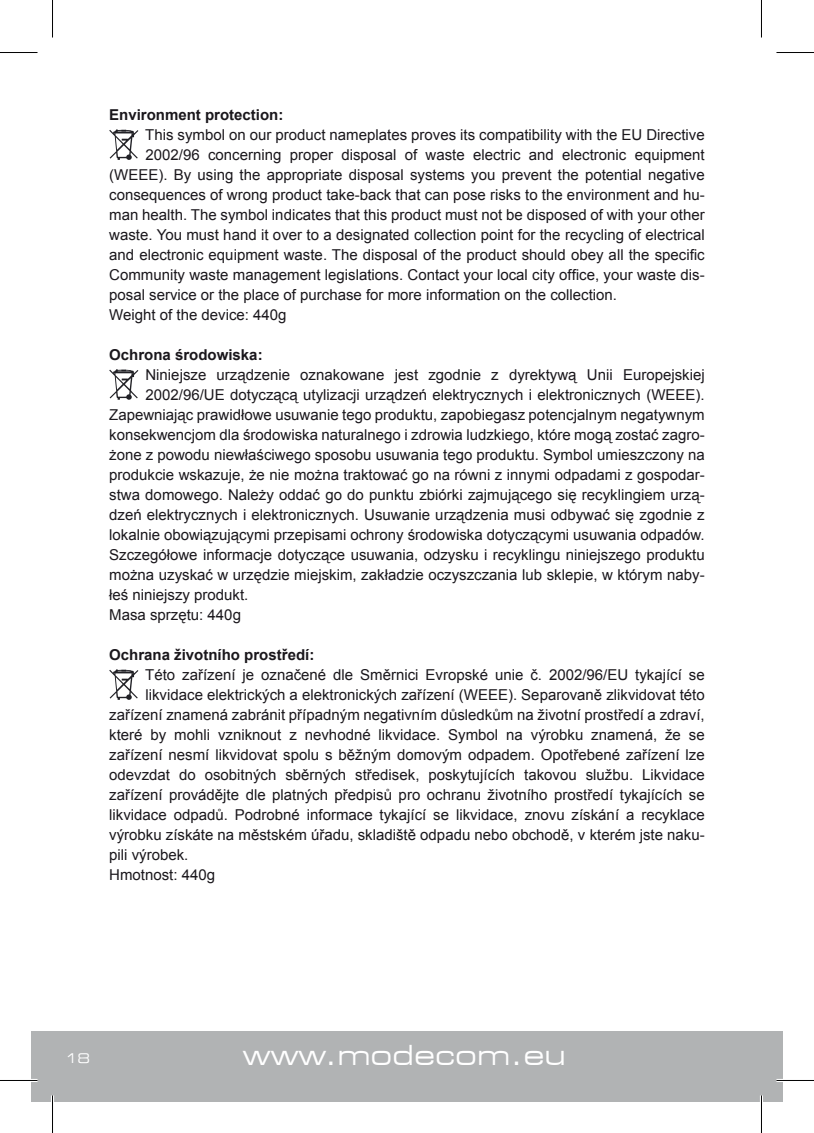
<style>
.page{position:relative;width:814px;height:1133px;background:#fff}
.page>*{position:absolute;margin:0;border:0;box-sizing:border-box;transform-origin:0 0}
.t1{font:27.5px "Square 721 Ex EU";color:#fff}
.t2{font:15px "Arial";color:#1a171c}
.t3{font:700 15px "Arial";color:#1a171c}
.t4{font:13.25px "Square 721 Ex EU";color:#fff}
</style>
<div class="page">
<div style="left:31px;top:1031px;width:751px;height:70px;background:#b1b3b4"></div>
<svg style="left:109px;top:129px;width:29px;height:31px"></svg>
<svg style="left:109px;top:369px;width:29px;height:31px"></svg>
<svg style="left:109px;top:669px;width:29px;height:31px"></svg>
<hr style="left:0;top:1078px;width:38px;height:4px;background:#fff">
<hr style="left:776px;top:1078px;width:38px;height:4px;background:#fff">
<hr style="left:51px;top:1095px;width:3px;height:38px;background:#fff">
<hr style="left:760px;top:1095px;width:3px;height:38px;background:#fff">
<hr style="left:0;top:52px;width:38px;height:1px;background:#000">
<hr style="left:776px;top:52px;width:38px;height:1px;background:#000">
<hr style="left:0;top:1080px;width:38px;height:1px;background:#000">
<hr style="left:776px;top:1080px;width:38px;height:1px;background:#000">
<hr style="left:52px;top:0;width:1px;height:38px;background:#000">
<hr style="left:52px;top:1095px;width:1px;height:38px;background:#000">
<hr style="left:761px;top:0;width:1px;height:38px;background:#000">
<hr style="left:761px;top:1095px;width:1px;height:38px;background:#000">
<p class="t3" style="left:109px;top:105px;width:176px">Environment protection:</p>
<p class="t2" style="left:145px;top:125px;width:561px">This symbol on our product nameplates proves its compatibility with the EU Directive</p>
<p class="t2" style="left:145px;top:145px;width:561px">2002/96 concerning proper disposal of waste electric and electronic equipment</p>
<p class="t2" style="left:109px;top:165px;width:597px">(WEEE). By using the appropriate disposal systems you prevent the potential negative</p>
<p class="t2" style="left:109px;top:185px;width:597px">consequences of wrong product take-back that can pose risks to the environment and hu-</p>
<p class="t2" style="left:109px;top:205px;width:597px">man health. The symbol indicates that this product must not be disposed of with your other</p>
<p class="t2" style="left:109px;top:225px;width:597px">waste. You must hand it over to a designated collection point for the recycling of electrical</p>
<p class="t2" style="left:109px;top:245px;width:597px">and electronic equipment waste. The disposal of the product should obey all the specific</p>
<p class="t2" style="left:109px;top:265px;width:597px">Community waste management legislations. Contact your local city office, your waste dis-</p>
<p class="t2" style="left:109px;top:285px;width:509px">posal service or the place of purchase for more information on the collection.</p>
<p class="t2" style="left:109px;top:305px;width:179px">Weight of the device: 440g</p>
<p class="t3" style="left:109px;top:345px;width:155px">Ochrona środowiska:</p>
<p class="t2" style="left:145px;top:365px;width:561px">Niniejsze urządzenie oznakowane jest zgodnie z dyrektywą Unii Europejskiej</p>
<p class="t2" style="left:145px;top:385px;width:561px">2002/96/UE dotyczącą utylizacji urządzeń elektrycznych i elektronicznych (WEEE).</p>
<p class="t2" style="left:109px;top:405px;width:597px">Zapewniając prawidłowe usuwanie tego produktu, zapobiegasz potencjalnym negatywnym</p>
<p class="t2" style="left:109px;top:425px;width:597px">konsekwencjom dla środowiska naturalnego i zdrowia ludzkiego, które mogą zostać zagro-</p>
<p class="t2" style="left:109px;top:445px;width:597px">żone z powodu niewłaściwego sposobu usuwania tego produktu. Symbol umieszczony na</p>
<p class="t2" style="left:109px;top:465px;width:597px">produkcie wskazuje, że nie można traktować go na równi z innymi odpadami z gospodar-</p>
<p class="t2" style="left:109px;top:485px;width:597px">stwa domowego. Należy oddać go do punktu zbiórki zajmującego się recyklingiem urzą-</p>
<p class="t2" style="left:109px;top:505px;width:597px">dzeń elektrycznych i elektronicznych. Usuwanie urządzenia musi odbywać się zgodnie z</p>
<p class="t2" style="left:109px;top:525px;width:597px">lokalnie obowiązującymi przepisami ochrony środowiska dotyczącymi usuwania odpadów.</p>
<p class="t2" style="left:109px;top:545px;width:597px">Szczegółowe informacje dotyczące usuwania, odzysku i recyklingu niniejszego produktu</p>
<p class="t2" style="left:109px;top:565px;width:597px">można uzyskać w urzędzie miejskim, zakładzie oczyszczania lub sklepie, w którym naby-</p>
<p class="t2" style="left:109px;top:585px;width:141px">łeś niniejszy produkt.</p>
<p class="t2" style="left:109px;top:605px;width:133px">Masa sprzętu: 440g</p>
<p class="t3" style="left:109px;top:645px;width:207px">Ochrana životního prostředí:</p>
<p class="t2" style="left:145px;top:665px;width:561px">Této zařízení je označené dle Směrnici Evropské unie č. 2002/96/EU tykající se</p>
<p class="t2" style="left:145px;top:685px;width:561px">likvidace elektrických a elektronických zařízení (WEEE). Separovaně zlikvidovat této</p>
<p class="t2" style="left:109px;top:705px;width:597px">zařízení znamená zabránit případným negativním důsledkům na životní prostředí a zdraví,</p>
<p class="t2" style="left:109px;top:725px;width:597px">které by mohli vzniknout z nevhodné likvidace. Symbol na výrobku znamená, že se</p>
<p class="t2" style="left:109px;top:745px;width:597px">zařízení nesmí likvidovat spolu s běžným domovým odpadem. Opotřebené zařízení lze</p>
<p class="t2" style="left:109px;top:765px;width:597px">odevzdat do osobitných sběrných středisek, poskytujících takovou službu. Likvidace</p>
<p class="t2" style="left:109px;top:785px;width:597px">zařízení provádějte dle platných předpisů pro ochranu životního prostředí tykajících se</p>
<p class="t2" style="left:109px;top:805px;width:597px">likvidace odpadů. Podrobné informace tykající se likvidace, znovu získání a recyklace</p>
<p class="t2" style="left:109px;top:825px;width:597px">výrobku získáte na městském úřadu, skladiště odpadu nebo obchodě, v kterém jste naku-</p>
<p class="t2" style="left:109px;top:845px;width:81px">pili výrobek.</p>
<p class="t2" style="left:109px;top:865px;width:107px">Hmotnost: 440g</p>
<p class="t4" style="left:65px;top:1050px;width:27px">18</p>
<h1 class="t1" style="left:243px;top:1039px;width:324px">www.modecom.eu</h1>
</div>
